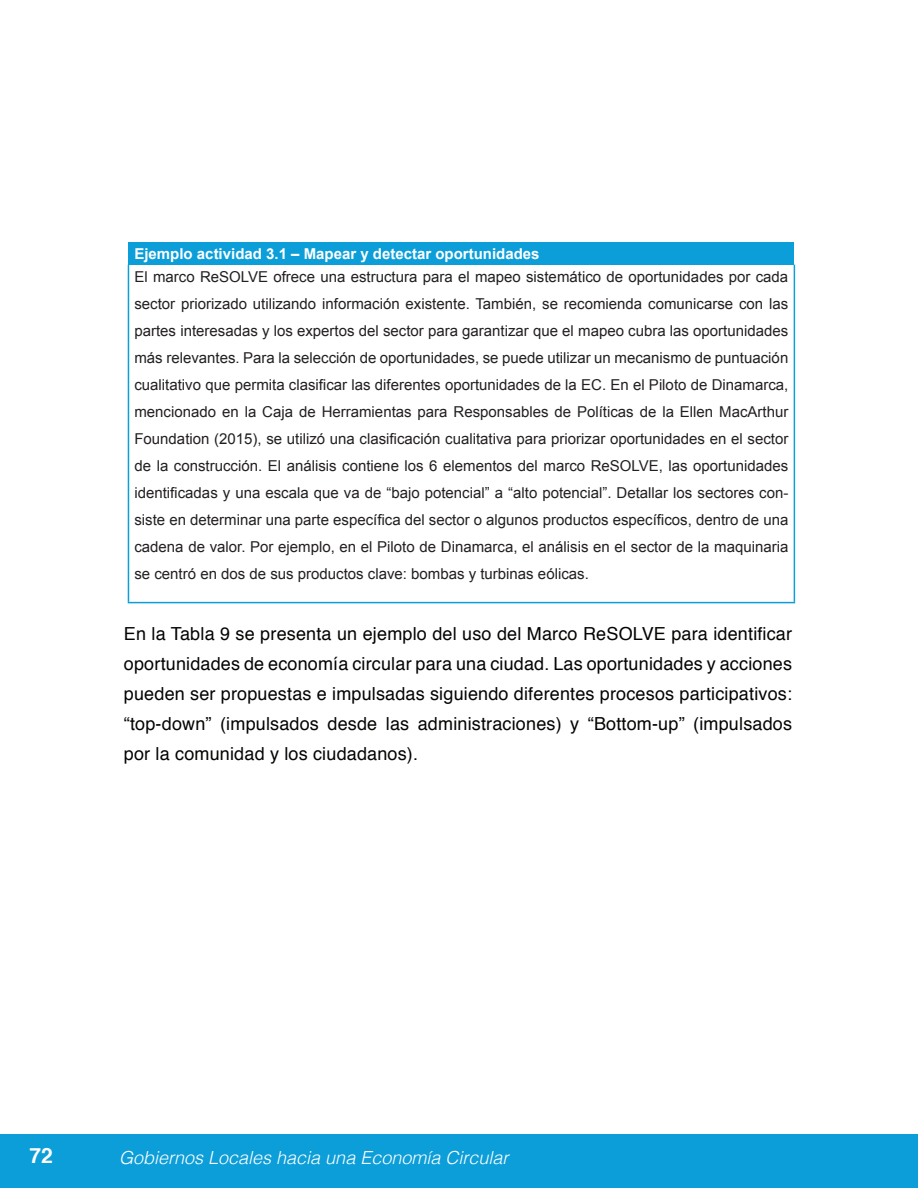
<style>
.page{position:relative;width:918px;height:1188px;background:#fff}
.page>*{position:absolute;margin:0;border:0;box-sizing:border-box;transform-origin:0 0}
.t1{font:700 21px "Helvetica";color:#fff}
.body_text{font:18px/30px "Helvetica";letter-spacing:.01em;color:#040503;text-align:justify}
.t2{font:italic 300 18px "Helvetica";color:#fff}
.t3{font:15px/27px "Arial";color:#231f20;text-align:justify}
.t4{font:700 15px "Arial";color:#fff}
</style>
<div class="page">
<div style="left:0;top:1134px;width:918px;height:54px;background:#0c9ed9"></div>
<div style="left:128px;top:242px;width:666px;height:23px;background:#0c9ed9"></div>
<hr style="left:128px;top:265px;width:1px;height:337px;background:#0c9ed9">
<hr style="left:794px;top:265px;width:1px;height:337px;background:#0c9ed9">
<hr style="left:128px;top:602px;width:667px;height:1px;background:#0c9ed9">
<p class="t4" style="left:134px;top:244px;width:407px">Ejemplo actividad 3.1 – Mapear y detectar oportunidades</p>
<p class="t3" style="left:134px;top:263px;width:655px">El marco ReSOLVE ofrece una estructura para el mapeo sistemático de oportunidades por cada sector priorizado utilizando información existente. También, se recomienda comunicarse con las partes interesadas y los expertos del sector para garantizar que el mapeo cubra las oportunidades más relevantes. Para la selección de oportunidades, se puede utilizar un mecanismo de puntuación cualitativo que permita clasificar las diferentes oportunidades de la EC. En el Piloto de Dinamarca, mencionado en la Caja de Herramientas para Responsables de Políticas de la Ellen MacArthur Foundation (2015), se utilizó una clasificación cualitativa para priorizar oportunidades en el sector de la construcción. El análisis contiene los 6 elementos del marco ReSOLVE, las oportunidades identificadas y una escala que va de “bajo potencial” a “alto potencial”. Detallar los sectores con&shy;siste en determinar una parte específica del sector o algunos productos específicos, dentro de una cadena de valor. Por ejemplo, en el Piloto de Dinamarca, el análisis en el sector de la maquinaria se centró en dos de sus productos clave: bombas y turbinas eólicas.</p>
<p class="body_text" style="left:124px;top:619px;width:670px">En la Tabla 9 se presenta un ejemplo del uso del Marco ReSOLVE para identificar oportunidades de economía circular para una ciudad. Las oportunidades y acciones pueden ser propuestas e impulsadas siguiendo diferentes procesos participativos: “top-down” (impulsados desde las administraciones) y “Bottom-up” (impulsados por la comunidad y los ciudadanos).</p>
<h1 class="t1" style="left:29px;top:1139px;width:25px">72</h1>
<p class="t2" style="left:119px;top:1142px;width:391px">Gobiernos Locales hacia una Economía Circular</p>
</div>
